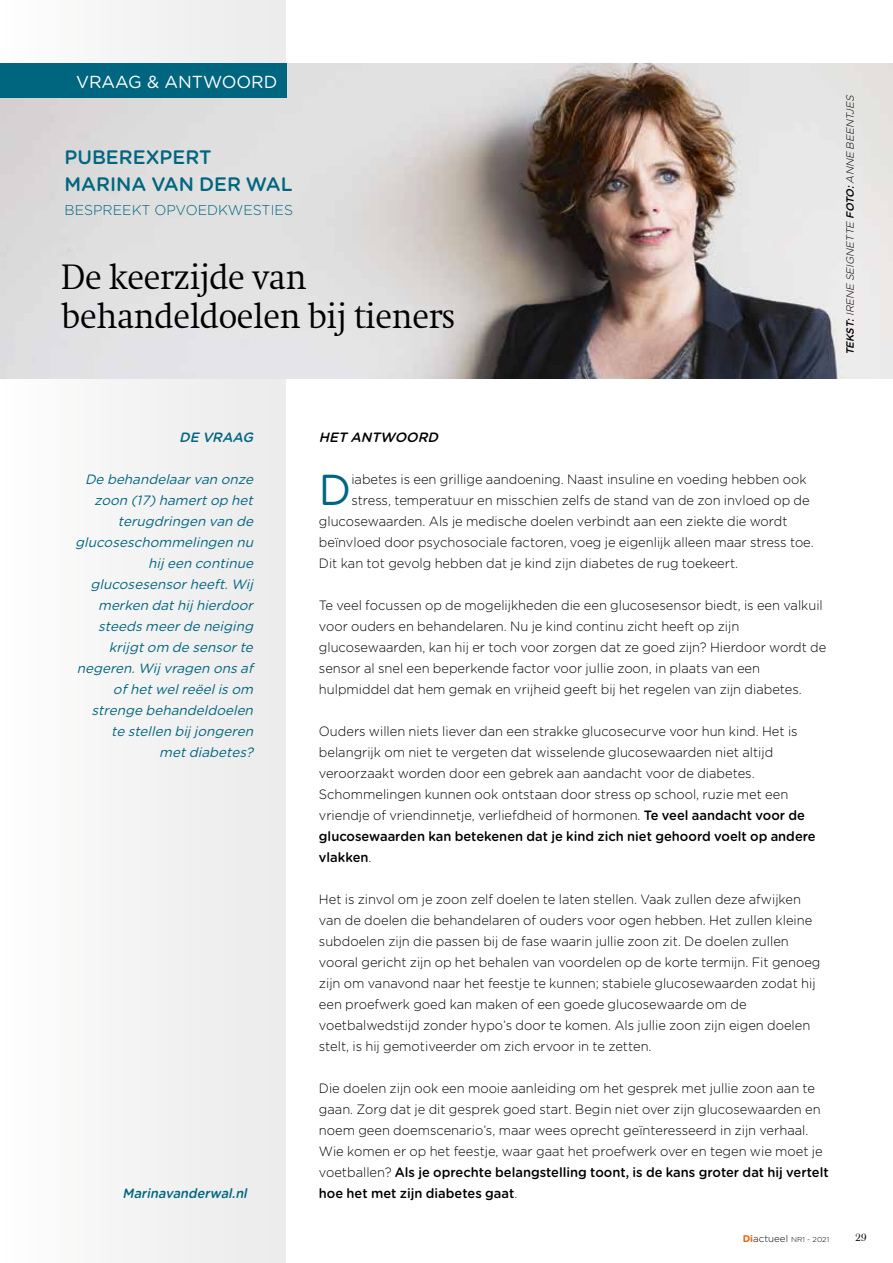
<style>
.page{position:relative;width:893px;height:1263px;background:#fff}
.page>*{position:absolute;margin:0;border:0;box-sizing:border-box;transform-origin:0 0}
.t1{font:43.35px "Gotham Rounded";color:#006680;scale:.96 1}
.t2{font:300 36px/39px "Swift LT Std";letter-spacing:-.01em;color:#000;scale:.95 1}
.t3{font:500 19.5px/27px "Gotham Rounded";color:#006680}
.t4{font:17.4px "Gotham Rounded";color:#fff}
.t5{font:300 14.25px "Gotham Rounded";color:#006680}
.t6{font:300 13.5px/21px "Gotham Rounded";color:#000;scale:.96 1}
.t7{font:italic 13.5px/21px "Gotham Rounded";color:#006680;text-align:right}
.t8{font:italic 500 13.5px "Gotham Rounded";color:#006680;scale:.95 1}
.t9{font:italic 500 13.5px "Gotham Rounded";color:#000}
.t10{font:italic 500 13.5px "Gotham Rounded";color:#006680}
.t11{font:italic 300 10.5px "Gotham Rounded";color:#000}
.t12{font:10.5px "Baskerville BQ";color:#000}
.t13{font:300 7.2px "Gotham Rounded";color:#000;scale:1.05 1}
.s1{font-weight:500}
.s2{font-weight:700;font-size:9.75px;color:#ec6408}
.s3{font-size:9.75px}
</style>
<div class="page">
<div style="left:0;top:0;width:286px;height:1263px;background:#f3f3f3"></div>
<img style="left:0;top:64px;width:893px;height:315px">
<div style="left:0;top:64px;width:286px;height:34px;background:#006680"></div>
<p class="t4" style="left:76px;top:70px;width:203px">VRAAG &amp; ANTWOORD</p>
<h3 class="t3" style="left:64px;top:143px;width:230px">PUBEREXPERT<br>MARINA VAN DER WAL</h3>
<p class="t5" style="left:64px;top:201px;width:230px">BESPREEKT OPVOEDKWESTIES</p>
<h2 class="t2" style="left:61px;top:259px;width:416px">De keerzijde van behandeldoelen bij tieners</h2>
<p class="t11" style="left:843px;top:355px;width:264px;rotate:-90deg"><span class="s1">TEKST:</span> IRENE SEIGNETTE <span class="s1">FOTO:</span>ANNE BEENTJES</p>
<p class="t10" style="left:179px;top:427px;width:79px">DE VRAAG</p>
<p class="t7" style="left:75px;top:468px;width:183px">De behandelaarvan onze zoon (17)hamertop het terugdringen van de glucoseschommelingen nu hij een continue glucosesensorheeft.Wij merken dathij hierdoor steedsmeerde neiging krijgtom de sensorte negeren.Wij vragen onsaf ofhetwelreëelisom strenge behandeldoelen te stellen bij jongeren metdiabetes?</p>
<p class="t8" style="left:123px;top:1183px;width:136px">Marinavanderwal.nl</p>
<p class="t9" style="left:319px;top:427px;width:125px">HET ANTWOORD</p>
<h1 class="t1" style="left:319px;top:460px;width:35px">D</h1>
<p class="t6" style="left:351px;top:468px;width:476px">iabetes is een grillige aandoening. Naast insuline en voeding hebben ook</p>
<p class="t6" style="left:351px;top:489px;width:479px">stress, temperatuur en misschien zelfs de stand van de zon invloed op de</p>
<p class="t6" style="left:319px;top:510px;width:490px">glucosewaarden. Als je medische doelen verbindt aan een ziekte die wordt</p>
<p class="t6" style="left:319px;top:531px;width:517px">beïnvloed door psychosociale factoren, voeg je eigenlijk alleen maar stress toe.</p>
<p class="t6" style="left:319px;top:552px;width:438px">Dit kan tot gevolg hebben dat je kind zijn diabetes de rug toekeert.</p>
<p class="t6" style="left:319px;top:594px;width:530px">Te veel focussen op de mogelijkheden die een glucosesensor biedt, is een valkuil voor ouders en behandelaren. Nu je kind continu zicht heeft op zijn glucosewaarden, kan hij er toch voor zorgen dat ze goed zijn? Hierdoor wordt de sensor al snel een beperkende factor voor jullie zoon, in plaats van een hulpmiddel dat hem gemak en vrijheid geeft bij het regelen van zijn diabetes.</p>
<p class="t6" style="left:319px;top:720px;width:519px">Ouders willen niets liever dan een strakke glucosecurve voor hun kind. Het is belangrijk om niet te vergeten dat wisselende glucosewaarden niet altijd veroorzaakt worden door een gebrek aan aandacht voor de diabetes.<br>Schommelingen kunnen ook ontstaan door stress op school, ruzie met een vriendje of vriendinnetje, verliefdheid of hormonen. <span class="s1">Te veel aandacht voor de glucosewaarden kan betekenen dat je kind zich niet gehoord voelt op andere vlakken</span>.</p>
<p class="t6" style="left:319px;top:888px;width:524px">Het is zinvol om je zoon zelf doelen te laten stellen. Vaak zullen deze afwijken van de doelen die behandelaren of ouders voor ogen hebben. Het zullen kleine subdoelen zijn die passen bij de fase waarin jullie zoon zit. De doelen zullen vooral gericht zijn op het behalen van voordelen op de korte termijn. Fit genoeg zijn om vanavond naar het feestje te kunnen; stabiele glucosewaarden zodat hij een proefwerk goed kan maken of een goede glucosewaarde om de voetbalwedstijd zonder hypo’s door te komen. Als jullie zoon zijn eigen doelen stelt, is hij gemotiveerder om zich ervoor in te zetten.</p>
<p class="t6" style="left:319px;top:1077px;width:533px">Die doelen zijn ook een mooie aanleiding om het gesprek met jullie zoon aan te gaan. Zorg dat je dit gesprek goed start. Begin niet over zijn glucosewaarden en noem geen doemscenario’s, maar wees oprecht geïnteresseerd in zijn verhaal.<br>Wie komen er op het feestje, waar gaat het proefwerk over en tegen wie moet je voetballen? <span class="s1">Als je oprechte belangstelling toont, is de kans groter dat hij vertelt hoe het met zijn diabetes gaat</span>.</p>
<p class="t13" style="left:743px;top:1234px;width:84px"><span class="s2">Di</span><span class="s3">actueel</span> NR1 - 2021</p>
<p class="t12" style="left:855px;top:1232px;width:13px">29</p>
</div>
